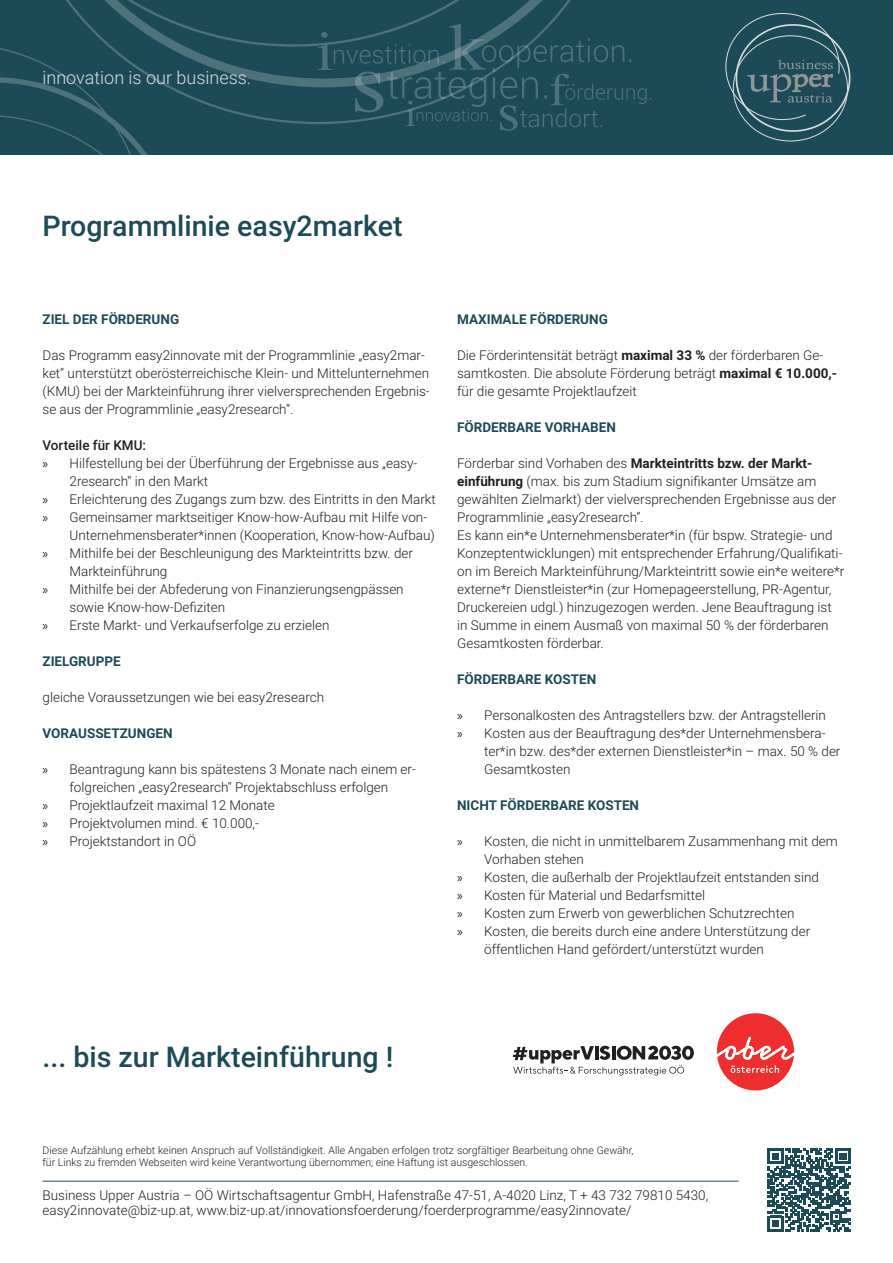
<style>
.page{position:relative;width:893px;height:1263px;background:#fff}
.page>*{position:absolute;margin:0;border:0;box-sizing:border-box;transform-origin:0 0}
.t1{font:500 28.5px "Roboto";color:#1d4a57}
.t2{font:300 18px "Roboto";color:#dcdddf}
.t3{font:300 13.5px/18px "Roboto";color:#231f20}
.t4{font:700 13.5px "Roboto";color:#1d4a57}
.t5{font:500 13.5px "Roboto";color:#231f20}
.t6{font:300 10.5px/12.6px "Roboto";color:#231f20}
.s1{font-family:"Myriad Pro";font-weight:400}
.s2{font-weight:700}
</style>
<div class="page">
<div style="left:0;top:0;width:893px;height:154px;background:#1d4a57"></div>
<svg style="left:725px;top:13px;width:115px;height:107px"></svg>
<svg style="left:0;top:0;width:651px;height:154px"></svg>
<svg style="left:717px;top:1013px;width:77px;height:77px"></svg>
<svg style="left:513px;top:1046px;width:181px;height:29px"></svg>
<hr style="left:43px;top:1181px;width:695px;height:1px;background:#1d4a57">
<svg style="left:768px;top:1148px;width:83px;height:83px"></svg>
<p class="t2" style="left:43px;top:65px;width:210px">innovation is our business.</p>
<p class="t1" style="left:43px;top:205px;width:361px">Programmlinie easy2market</p>
<p class="t4" style="left:43px;top:310px;width:138px">ZIEL DER FÖRDERUNG</p>
<p class="t3" style="left:43px;top:346px;width:389px">Das Programm easy2innovate mit der Programmlinie „easy2mar&shy;ket“ unterstützt oberösterreichische Klein- und Mittelunternehmen (KMU) bei der Markteinführung ihrer vielversprechenden Ergebnis&shy;se aus der Programmlinie „easy2research“.</p>
<p class="t5" style="left:43px;top:436px;width:105px">Vorteile für KMU:</p>
<p class="t3" style="left:70px;top:454px;width:349px;text-indent:-27px"><span class="s1">»</span> Hilfestellung bei der Überführung der Ergebnisse aus „easy-<br>2research“ in den Markt</p>
<p class="t3" style="left:43px;top:490px;width:395px"><span class="s1">»</span> Erleichterung des Zugangs zum bzw. des Eintritts in den Markt</p>
<p class="t3" style="left:70px;top:508px;width:367px;text-indent:-27px"><span class="s1">»</span> Gemeinsamer marktseitiger Know-how-Aufbau mit Hilfe von-<br>Unternehmensberater*innen (Kooperation, Know-how-Aufbau)</p>
<p class="t3" style="left:70px;top:544px;width:345px;text-indent:-27px"><span class="s1">»</span> Mithilfe bei der Beschleunigung des Markteintritts bzw. der<br>Markteinführung</p>
<p class="t3" style="left:70px;top:580px;width:336px;text-indent:-27px"><span class="s1">»</span> Mithilfe bei der Abfederung von Finanzierungsengpässen sowie Know-how-Defiziten</p>
<p class="t3" style="left:43px;top:616px;width:289px"><span class="s1">»</span> Erste Markt- und Verkaufserfolge zu erzielen</p>
<p class="t4" style="left:43px;top:652px;width:80px">ZIELGRUPPE</p>
<p class="t3" style="left:43px;top:688px;width:283px">gleiche Voraussetzungen wie bei easy2research</p>
<p class="t4" style="left:43px;top:724px;width:132px">VORAUSSETZUNGEN</p>
<p class="t3" style="left:43px;top:760px;width:375px;text-align:center"><span class="s1">»</span> Beantragung kann bis spätestens 3 Monate nach einem er&shy;folgreichen „easy2research“ Projektabschluss erfolgen</p>
<p class="t3" style="left:43px;top:796px;width:234px"><span class="s1">»</span> Projektlaufzeit maximal 12 Monate</p>
<p class="t3" style="left:43px;top:814px;width:218px"><span class="s1">»</span> Projektvolumen mind. € 10.000,-</p>
<p class="t3" style="left:43px;top:832px;width:155px"><span class="s1">»</span> Projektstandort in OÖ</p>
<p class="t4" style="left:457px;top:310px;width:152px">MAXIMALE FÖRDERUNG</p>
<p class="t3" style="left:457px;top:346px;width:381px">Die Förderintensität beträgt <span class="s2">maximal 33 %</span> der förderbaren Ge&shy;samtkosten. Die absolute Förderung beträgt <span class="s2">maximal € 10.000,- </span>für die gesamte Projektlaufzeit</p>
<p class="t4" style="left:457px;top:418px;width:160px">FÖRDERBARE VORHABEN</p>
<p class="t3" style="left:457px;top:454px;width:381px">Förderbar sind Vorhaben des <span class="s2">Markteintritts bzw. der Markt&shy;einführung</span> (max. bis zum Stadium signifikanter Umsätze am gewählten Zielmarkt) der vielversprechenden Ergebnisse aus der Programmlinie „easy2research“.</p>
<p class="t3" style="left:457px;top:526px;width:389px">Es kann ein*e Unternehmensberater*in (für bspw. Strategie- und Konzeptentwicklungen) mit entsprechender Erfahrung/Qualifikati&shy;on im Bereich Markteinführung/Markteintritt sowie ein*e weitere*r externe*r Dienstleister*in (zur Homepageerstellung, PR-Agentur, Druckereien udgl.) hinzugezogen werden. Jene Beauftragung ist in Summe in einem Ausmaß von maximal 50 % der förderbaren Gesamtkosten förderbar.</p>
<p class="t4" style="left:457px;top:670px;width:141px">FÖRDERBARE KOSTEN</p>
<p class="t3" style="left:457px;top:706px;width:370px"><span class="s1">»</span> Personalkosten des Antragstellers bzw. der Antragstellerin</p>
<p class="t3" style="left:484px;top:724px;width:358px;text-indent:-27px"><span class="s1">»</span> Kosten aus der Beauftragung des*der Unternehmensbera&shy;ter*in bzw. des*der externen Dienstleister*in – max. 50 % der<br>Gesamtkosten</p>
<p class="t4" style="left:457px;top:796px;width:184px">NICHT FÖRDERBARE KOSTEN</p>
<p class="t3" style="left:484px;top:832px;width:355px;text-indent:-27px"><span class="s1">»</span> Kosten, die nicht in unmittelbarem Zusammenhang mit dem<br>Vorhaben stehen</p>
<p class="t3" style="left:457px;top:868px;width:363px"><span class="s1">»</span> Kosten, die außerhalb der Projektlaufzeit entstanden sind</p>
<p class="t3" style="left:457px;top:886px;width:249px"><span class="s1">»</span> Kosten für Material und Bedarfsmittel</p>
<p class="t3" style="left:457px;top:904px;width:339px"><span class="s1">»</span> Kosten zum Erwerb von gewerblichen Schutzrechten</p>
<p class="t3" style="left:484px;top:922px;width:328px;text-indent:-27px"><span class="s1">»</span> Kosten, die bereits durch eine andere Unterstützung der öffentlichen Hand gefördert/unterstützt wurden</p>
<p class="t1" style="left:43px;top:1037px;width:352px">... bis zur Markteinführung !</p>
<p class="t6" style="left:43px;top:1143px;width:593px">Diese Aufzählung erhebt keinen Anspruch auf Vollständigkeit. Alle Angaben erfolgen trotz sorgfältiger Bearbeitung ohne Gewähr, für Links zu fremden Webseiten wird keine Verantwortung übernommen; eine Haftung ist ausgeschlossen.</p>
<p class="t3" style="left:43px;top:1186px;width:667px">Business Upper Austria – OÖ Wirtschaftsagentur GmbH, Hafenstraße 47-51, A-4020 Linz, T + 43 732 79810 5430,</p>
<p class="t3" style="left:43px;top:1201px;width:590px">easy2innovate@biz-up.at, www.biz-up.at/innovationsfoerderung/foerderprogramme/easy2innovate/</p>
</div>
